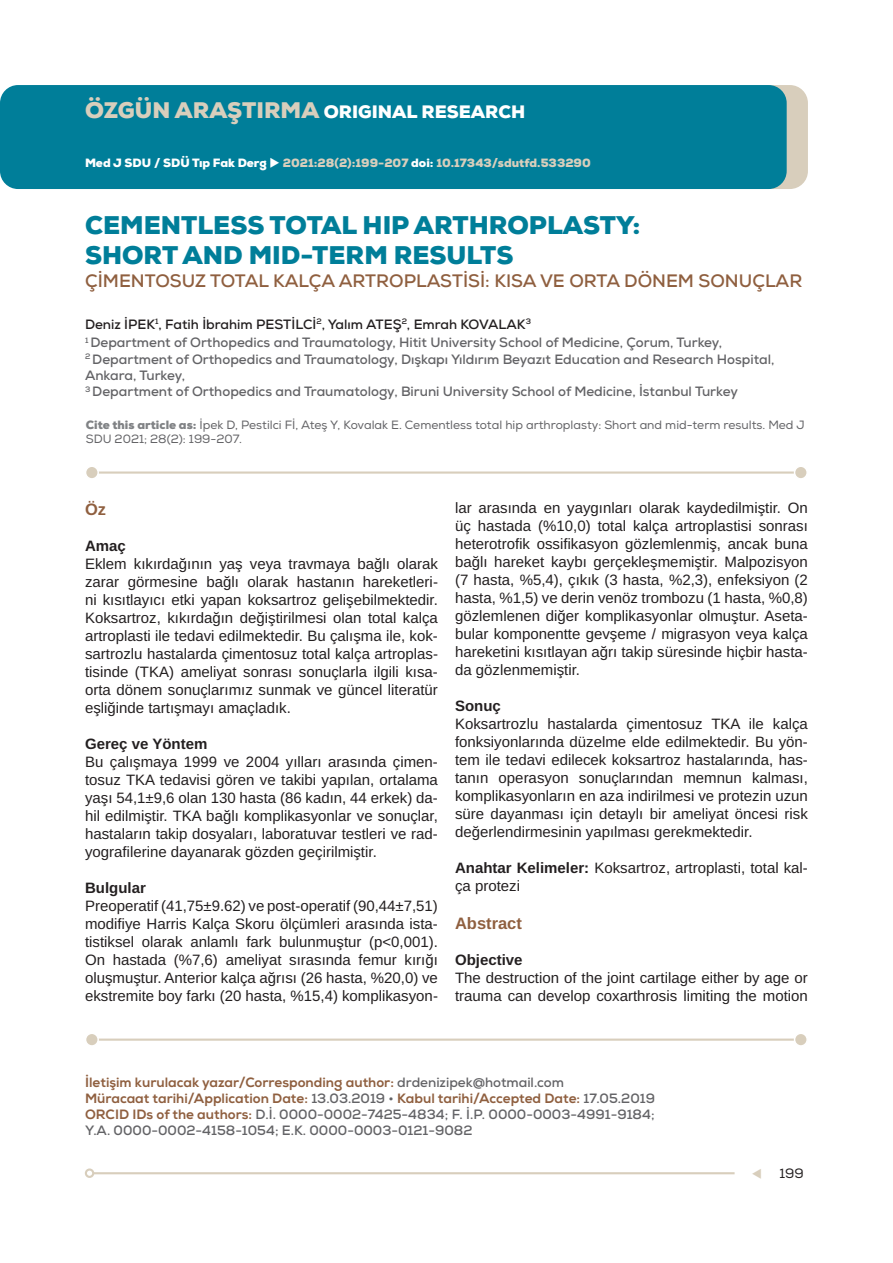
<style>
.page{position:relative;width:893px;height:1263px;background:#fff}
.page>*{position:absolute;margin:0;border:0;box-sizing:border-box;transform-origin:0 0}
.t1{font:900 25.5px/30.6px "Nexa";color:#007e99}
.t2{font:700 18px "Nexa";color:#8f5f3f}
.t3{font:900 18px "Nexa";color:#fff}
.t4{font:700 16.5px "Arimo";color:#8f5f3f}
.t5{font:15px/18px "Arimo";color:#231f20;text-align:justify}
.t6{font:700 15px "Arimo";color:#231f20}
.t7{font:700 13.5px/16.2px "Nexa";color:#636366}
.t8{font:13.5px "Nexa";color:#231f20}
.t9{font:12px/14.4px "Nexa";color:#636366}
.t10{font:900 12px "Nexa";color:#d8cebc}
.s1{font-size:22.5px;color:#d8cebc}
.s2{color:#fff}
.s3{color:#231f20}
.s4{font-weight:900;color:#808285}
.s5{font-weight:700}
.s6{font-weight:800;color:#8f5f3f}
.s7{color:#d8cebc}
</style>
<div class="page">
<hr style="left:93px;top:1172px;width:642px;height:2px;background:#d8cebc">
<div style="left:85px;top:1168px;width:9px;height:10px;border:2px solid #d8cebc;border-radius:50%"></div>
<div style="left:16px;top:85px;width:792px;height:104px;background:#d8cebc;border-radius:18px"></div>
<div style="left:0;top:85px;width:787px;height:104px;background:#007e99;border-radius:18px"></div>
<hr style="left:90px;top:1038px;width:715px;height:3px;background:#d8cebc">
<div style="left:86px;top:1033px;width:12px;height:13px;background:#d8cebc;border-radius:50%"></div>
<div style="left:85px;top:1032px;width:14px;height:15px;border:2px solid #fff;border-radius:50%"></div>
<div style="left:794px;top:1033px;width:13px;height:13px;background:#d8cebc;border-radius:50%"></div>
<div style="left:794px;top:1032px;width:14px;height:15px;border:2px solid #fff;border-radius:50%"></div>
<hr style="left:90px;top:471px;width:715px;height:3px;background:#d8cebc">
<div style="left:86px;top:466px;width:12px;height:13px;background:#d8cebc;border-radius:50%"></div>
<div style="left:85px;top:465px;width:14px;height:15px;border:2px solid #fff;border-radius:50%"></div>
<div style="left:794px;top:466px;width:13px;height:13px;background:#d8cebc;border-radius:50%"></div>
<div style="left:794px;top:465px;width:14px;height:15px;border:2px solid #fff;border-radius:50%"></div>
<p class="t3" style="left:85px;top:100px;width:442px"><span class="s1">ÖZGÜN ARAŞTIRMA</span> ORIGINAL RESEARCH</p>
<p class="t10" style="left:85px;top:155px;width:507px"><span class="s2">Med J SDU / SDÜ Tıp Fak Derg</span> <span class="s2">◆</span> 2021:28(2):199-207 <span class="s2">doi:</span> 10.17343/sdutfd.533290</p>
<h1 class="t1" style="left:85px;top:210px;width:557px">CEMENTLESS TOTAL HIP ARTHROPLASTY:<br>SHORT AND MID-TERM RESULTS</h1>
<p class="t2" style="left:85px;top:269px;width:719px">ÇİMENTOSUZ TOTAL KALÇA ARTROPLASTİSİ: KISA VE ORTA DÖNEM SONUÇLAR</p>
<p class="t7" style="left:85px;top:315px;width:639px;line-height:18.6px"><span class="s3">Deniz İPEK</span><sup>1</sup><span class="s3">, Fatih İbrahim PESTİLCİ</span><sup>2</sup><span class="s3">, Yalım ATEŞ</span><sup>2</sup><span class="s3">, Emrah KOVALAK</span><sup>3<br></sup><sup>1</sup> Department of Orthopedics and Traumatology, Hitit University School of Medicine, Çorum, Turkey,</p>
<p class="t7" style="left:85px;top:351px;width:691px"><sup>2</sup> Department of Orthopedics and Traumatology, Dışkapı Yıldırım Beyazıt Education and Research Hospital,<br>Ankara, Turkey,<br><sup>3</sup> Department of Orthopedics and Traumatology, Biruni University School of Medicine, İstanbul Turkey</p>
<p class="t9" style="left:86px;top:418px;width:720px"><span class="s4">Cite this article as:</span> İpek D, Pestilci Fİ, Ateş Y, Kovalak E. Cementless total hip arthroplasty: Short and mid-term results. Med J<br>SDU 2021; 28(2): 199-207.</p>
<p class="t4" style="left:85px;top:497px;width:23px">Öz</p>
<p class="t6" style="left:85px;top:535px;width:42px">Amaç</p>
<p class="t5" style="left:85px;top:555px;width:354px">Eklem kıkırdağının yaş veya travmaya bağlı olarak zarar görmesine bağlı olarak hastanın hareketleri&shy;ni kısıtlayıcı etki yapan koksartroz gelişebilmektedir.<br>Koksartroz, kıkırdağın değiştirilmesi olan total kalça artroplasti ile tedavi edilmektedir. Bu çalışma ile, kok&shy;sartrozlu hastalarda çimentosuz total kalça artroplas&shy;tisinde (TKA) ameliyat sonrası sonuçlarla ilgili kısa&shy;orta dönem sonuçlarımız sunmak ve güncel literatür eşliğinde tartışmayı amaçladık.</p>
<p class="t6" style="left:85px;top:733px;width:124px">Gereç ve Yöntem</p>
<p class="t5" style="left:85px;top:753px;width:354px">Bu çalışmaya 1999 ve 2004 yılları arasında çimen&shy;tosuz TKA tedavisi gören ve takibi yapılan, ortalama yaşı 54,1±9,6 olan 130 hasta (86 kadın, 44 erkek) da&shy;hil edilmiştir. TKA bağlı komplikasyonlar ve sonuçlar, hastaların takip dosyaları, laboratuvar testleri ve rad&shy;yografilerine dayanarak gözden geçirilmiştir.</p>
<p class="t6" style="left:85px;top:877px;width:62px">Bulgular</p>
<p class="t5" style="left:85px;top:897px;width:354px">Preoperatif (41,75±9.62) ve post-operatif (90,44±7,51) modifiye Harris Kalça Skoru ölçümleri arasında ista&shy;tistiksel olarak anlamlı fark bulunmuştur (p&lt;0,001).<br>On hastada (%7,6) ameliyat sırasında femur kırığı oluşmuştur. Anterior kalça ağrısı (26 hasta, %20,0) ve ekstremite boy farkı (20 hasta, %15,4) komplikasyon-</p>
<p class="t5" style="left:455px;top:499px;width:354px">lar arasında en yaygınları olarak kaydedilmiştir. On üç hastada (%10,0) total kalça artroplastisi sonrası heterotrofik ossifikasyon gözlemlenmiş, ancak buna bağlı hareket kaybı gerçekleşmemiştir. Malpozisyon (7 hasta, %5,4), çıkık (3 hasta, %2,3), enfeksiyon (2 hasta, %1,5) ve derin venöz trombozu (1 hasta, %0,8) gözlemlenen diğer komplikasyonlar olmuştur. Aseta&shy;bular komponentte gevşeme / migrasyon veya kalça hareketini kısıtlayan ağrı takip süresinde hiçbir hasta&shy;da gözlenmemiştir.</p>
<p class="t6" style="left:455px;top:695px;width:47px">Sonuç</p>
<p class="t5" style="left:455px;top:715px;width:354px">Koksartrozlu hastalarda çimentosuz TKA ile kalça fonksiyonlarında düzelme elde edilmektedir. Bu yön&shy;tem ile tedavi edilecek koksartroz hastalarında, has&shy;tanın operasyon sonuçlarından memnun kalması, komplikasyonların en aza indirilmesi ve protezin uzun süre dayanması için detaylı bir ameliyat öncesi risk değerlendirmesinin yapılması gerekmektedir.</p>
<p class="t5" style="left:455px;top:859px;width:354px"><span class="s5">Anahtar Kelimeler:</span> Koksartroz, artroplasti, total kal&shy;ça protezi</p>
<p class="t4" style="left:455px;top:912px;width:68px">Abstract</p>
<p class="t6" style="left:455px;top:949px;width:69px">Objective</p>
<p class="t5" style="left:455px;top:969px;width:354px">The destruction of the joint cartilage either by age or trauma can develop coxarthrosis limiting the motion</p>
<p class="t7" style="left:85px;top:1074px;width:571px"><span class="s6">İletişim kurulacak yazar/Corresponding author:</span> drdenizipek@hotmail.com<br><span class="s6">Müracaat tarihi/Application Date:</span> 13.03.2019 • <span class="s6">Kabul tarihi/Accepted Date:</span> 17.05.2019<br><span class="s6">ORCID IDs of the authors:</span> D.İ. 0000-0002-7425-4834; F. İ.P. 0000-0003-4991-9184; Y.A. 0000-0002-4158-1054; E.K. 0000-0003-0121-9082</p>
<p class="t8" style="left:751px;top:1165px;width:54px"><span class="s7">▼</span> 199</p>
</div>
